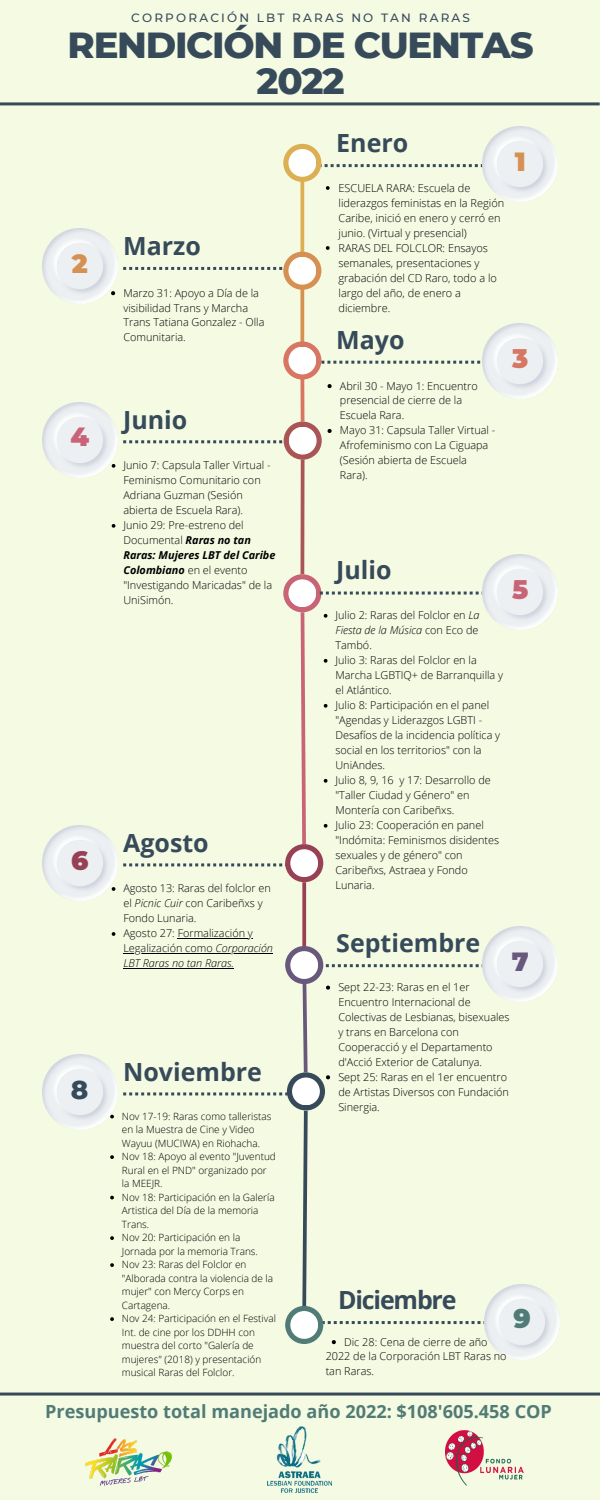
<style>
.page{position:relative;width:600px;height:1500px;background:#f5fae2}
.page>*{position:absolute;margin:0;border:0;box-sizing:border-box;transform-origin:0 0}
.t1{font:800 37px "Montserrat";letter-spacing:-.035em;color:#364a5a}
.t2{font:900 26.3px "Montserrat";color:#c96477}
.t3{font:900 26.3px "Montserrat";color:#d69152}
.t4{font:900 26.3px "Montserrat";color:#d67663}
.t5{font:900 26.3px "Montserrat";color:#517b77}
.t6{font:900 26.3px "Montserrat";color:#994154}
.t7{font:900 26.3px "Montserrat";color:#68597c}
.t8{font:800 26.3px "Montserrat";color:#364a5a}
.t9{font:700 25px "Open Sans";color:#364a5a}
.t10{font:700 25px "Open Sans";letter-spacing:-.045em;color:#364a5a}
.t11{font:700 18.1px "Open Sans";color:#517b77}
.t12{font:500 12px "Montserrat";letter-spacing:.185em;color:#364a5a}
.t13{font:300 11px/15px "Open Sans";color:#000}
.t14{font:300 10.9px/15px "Open Sans";color:#000}
.t15{font:300 10px/13.5px "Open Sans";color:#000}
.s1{font-weight:700;font-style:italic}
.s2{font-style:italic}
</style>
<div class="page">
<svg style="left:321px;top:164px;width:162px;height:3px"></svg>
<svg style="left:300px;top:182px;width:4px;height:70px"></svg>
<svg style="left:300px;top:290px;width:4px;height:51px"></svg>
<svg style="left:300px;top:380px;width:4px;height:42px"></svg>
<svg style="left:301px;top:460px;width:4px;height:114px"></svg>
<svg style="left:299px;top:611px;width:9px;height:234px"></svg>
<svg style="left:302px;top:882px;width:4px;height:64px"></svg>
<div style="left:283px;top:144px;width:38px;height:38px;background:#ddaf54;border-radius:50%"></div>
<div style="left:288px;top:149px;width:28px;height:28px;background:#fff;border-radius:50%"></div>
<img style="left:483px;top:127px;width:75px;height:75px">
<svg style="left:326px;top:186px;width:4px;height:4px"></svg>
<svg style="left:326px;top:246px;width:4px;height:4px"></svg>
<svg style="left:123px;top:267px;width:160px;height:3px"></svg>
<div style="left:283px;top:252px;width:38px;height:38px;background:#d69152;border-radius:50%"></div>
<div style="left:288px;top:257px;width:28px;height:28px;background:#fff;border-radius:50%"></div>
<img style="left:42px;top:229px;width:75px;height:75px">
<svg style="left:283px;top:341px;width:38px;height:39px"></svg>
<div style="left:288px;top:347px;width:28px;height:27px;background:#fff;border-radius:50%"></div>
<svg style="left:321px;top:361px;width:162px;height:3px"></svg>
<img style="left:483px;top:323px;width:75px;height:75px">
<svg style="left:328px;top:384px;width:4px;height:4px"></svg>
<svg style="left:328px;top:429px;width:4px;height:4px"></svg>
<svg style="left:112px;top:524px;width:3px;height:4px"></svg>
<svg style="left:123px;top:440px;width:161px;height:3px"></svg>
<img style="left:42px;top:402px;width:75px;height:75px">
<div style="left:284px;top:422px;width:38px;height:38px;background:#a55;border-radius:50%"></div>
<div style="left:289px;top:427px;width:28px;height:28px;background:#fff;border-radius:50%"></div>
<div style="left:283px;top:574px;width:38px;height:38px;background:#c96477;border-radius:50%"></div>
<div style="left:288px;top:579px;width:28px;height:28px;background:#fff;border-radius:50%"></div>
<svg style="left:320px;top:592px;width:163px;height:3px"></svg>
<img style="left:483px;top:554px;width:75px;height:75px">
<svg style="left:324px;top:614px;width:4px;height:4px"></svg>
<svg style="left:324px;top:659px;width:4px;height:4px"></svg>
<svg style="left:324px;top:704px;width:4px;height:4px"></svg>
<svg style="left:324px;top:779px;width:4px;height:4px"></svg>
<svg style="left:324px;top:824px;width:4px;height:4px"></svg>
<svg style="left:112px;top:932px;width:3px;height:4px"></svg>
<hr style="left:178px;top:938px;width:75px;height:1px;background:#000">
<hr style="left:123px;top:953px;width:93px;height:1px;background:#000">
<hr style="left:216px;top:953px;width:57px;height:1px;background:#000">
<hr style="left:123px;top:968px;width:111px;height:1px;background:#000">
<svg style="left:123px;top:863px;width:160px;height:3px"></svg>
<div style="left:285px;top:844px;width:38px;height:38px;background:#994154;border-radius:50%"></div>
<div style="left:290px;top:849px;width:28px;height:28px;background:#fff;border-radius:50%"></div>
<img style="left:42px;top:825px;width:75px;height:75px">
<hr style="left:0;top:102px;width:600px;height:3px;background:#364a5a">
<svg style="left:301px;top:983px;width:9px;height:90px"></svg>
<svg style="left:323px;top:964px;width:160px;height:3px"></svg>
<div style="left:285px;top:946px;width:38px;height:38px;background:#68597c;border-radius:50%"></div>
<div style="left:290px;top:951px;width:28px;height:28px;background:#fff;border-radius:50%"></div>
<img style="left:483px;top:927px;width:75px;height:75px">
<svg style="left:326px;top:986px;width:4px;height:4px"></svg>
<svg style="left:326px;top:1075px;width:4px;height:4px"></svg>
<svg style="left:300px;top:1109px;width:10px;height:198px"></svg>
<svg style="left:123px;top:1092px;width:164px;height:3px"></svg>
<div style="left:287px;top:1072px;width:38px;height:38px;background:#364a5a;border-radius:50%"></div>
<div style="left:292px;top:1078px;width:28px;height:27px;background:#fff;border-radius:50%"></div>
<svg style="left:110px;top:1155px;width:4px;height:4px"></svg>
<svg style="left:110px;top:1196px;width:4px;height:3px"></svg>
<svg style="left:110px;top:1236px;width:4px;height:4px"></svg>
<svg style="left:110px;top:1263px;width:4px;height:4px"></svg>
<svg style="left:110px;top:1317px;width:4px;height:4px"></svg>
<img style="left:42px;top:1054px;width:75px;height:75px">
<svg style="left:323px;top:1321px;width:162px;height:3px"></svg>
<div style="left:285px;top:1306px;width:38px;height:38px;background:#517b77;border-radius:50%"></div>
<div style="left:290px;top:1311px;width:28px;height:28px;background:#fff;border-radius:50%"></div>
<img style="left:485px;top:1284px;width:75px;height:75px">
<svg style="left:332px;top:1340px;width:4px;height:4px"></svg>
<hr style="left:0;top:1393px;width:600px;height:3px;background:#364a5a">
<img style="left:268px;top:1426px;width:64px;height:66px">
<img style="left:446px;top:1431px;width:78px;height:55px">
<img style="left:85px;top:1438px;width:87px;height:48px">
<p class="t12" style="left:131px;top:10px;width:340px">CORPORACIÓN LBT RARAS NO TAN RARAS</p>
<p class="t1" style="left:68px;top:23px;width:468px">RENDICIÓN DE CUENTAS</p>
<p class="t1" style="left:257px;top:58px;width:89px">2022</p>
<p class="t3" style="left:72px;top:248px;width:17px">2</p>
<p class="t2" style="left:70px;top:421px;width:20px">4</p>
<p class="t6" style="left:71px;top:844px;width:19px">6</p>
<p class="t8" style="left:71px;top:1073px;width:19px">8</p>
<p class="t9" style="left:123px;top:229px;width:79px">Marzo</p>
<p class="t14" style="left:123px;top:285px;width:143px">Marzo 31: Apoyo a Día de la visibilidad Trans y Marcha<br>Trans Tatiana Gonzalez - Olla<br>Comunitaria.</p>
<p class="t9" style="left:123px;top:402px;width:66px">Junio</p>
<p class="t14" style="left:123px;top:457px;width:149px">Junio 7: Capsula Taller Virtual -<br>Feminismo Comunitario con<br>Adriana Guzman (Sesión abierta de Escuela Rara).</p>
<p class="t14" style="left:123px;top:517px;width:154px">Junio 29: Pre-estreno del<br>Documental <span class="s1">Raras no tan<br>Raras: Mujeres LBT del Caribe<br>Colombiano</span> en el evento "Investigando Maricadas" de la<br>UniSimón.</p>
<p class="t9" style="left:123px;top:825px;width:87px">Agosto</p>
<p class="t9" style="left:336px;top:125px;width:74px">Enero</p>
<p class="t13" style="left:339px;top:180px;width:167px">ESCUELA RARA: Escuela de liderazgos feministas en la Región<br>Caribe, inició en enero y cerró en junio. (Virtual y presencial)</p>
<p class="t13" style="left:339px;top:240px;width:160px">RARAS DEL FOLCLOR: Ensayos semanales, presentaciones y grabación del CD Raro, todo a lo largo del año, de enero a diciembre.</p>
<p class="t9" style="left:336px;top:322px;width:70px">Mayo</p>
<p class="t14" style="left:340px;top:378px;width:139px">Abril 30 - Mayo 1: Encuentro presencial de cierre de la<br>Escuela Rara.</p>
<p class="t14" style="left:340px;top:423px;width:157px">Mayo 31: Capsula Taller Virtual -<br>Afrofeminismo con La Ciguapa (Sesión abierta de Escuela<br>Rara).</p>
<p class="t3" style="left:515px;top:145px;width:12px">1</p>
<p class="t4" style="left:512px;top:342px;width:18px">3</p>
<p class="t9" style="left:336px;top:553px;width:57px">Julio</p>
<p class="t14" style="left:335px;top:607px;width:146px;text-align:justify">Julio 2: Raras del Folclor en <span class="s2">La Fiesta de la Música</span> con Eco de Tambó.</p>
<p class="t14" style="left:335px;top:652px;width:169px">Julio 3: Raras del Folclor en la<br>Marcha LGBTIQ+ de Barranquilla y el Atlántico.</p>
<p class="t14" style="left:335px;top:697px;width:166px">Julio 8: Participación en el panel "Agendas y Liderazgos LGBTI -<br>Desafíos de la incidencia política y social en los territorios" con la<br>UniAndes.</p>
<p class="t14" style="left:335px;top:772px;width:157px">Julio 8, 9, 16 y 17: Desarrollo de "Taller Ciudad y Género" en<br>Montería con Caribeñxs.</p>
<p class="t14" style="left:335px;top:817px;width:165px">Julio 23: Cooperación en panel "Indómita: Feminismos disidentes sexuales y de género" con<br>Caribeñxs, Astraea y Fondo</p>
<p class="t2" style="left:512px;top:573px;width:18px">5</p>
<p class="t14" style="left:123px;top:881px;width:149px">Agosto 13: Raras del folclor en</p>
<p class="t14" style="left:335px;top:877px;width:41px">Lunaria.</p>
<p class="t14" style="left:123px;top:896px;width:141px">el <span class="s2">Picnic Cuir</span> con Caribeñxs y<br>Fondo Lunaria.</p>
<p class="t14" style="left:123px;top:926px;width:151px">Agosto 27: Formalización y<br>Legalización como <span class="s2">Corporación<br>LBT Raras no tan Raras.</span></p>
<p class="t9" style="left:336px;top:925px;width:146px">Septiembre</p>
<p class="t14" style="left:338px;top:979px;width:173px">Sept 22-23: Raras en el 1er<br>Encuentro Internacional de<br>Colectivas de Lesbianas, bisexuales y trans en Barcelona con<br>Cooperacció y el Departamento d'Acció Exterior de Catalunya.</p>
<p class="t14" style="left:338px;top:1069px;width:172px">Sept 25: Raras en el 1er encuentro de Artistas Diversos con Fundación<br>Sinergia.</p>
<p class="t15" style="left:122px;top:1109px;width:151px">Nov 17-19: Raras como talleristas en la Muestra de Cine y Video<br>Wayuu (MUCIWA) en Riohacha.</p>
<p class="t15" style="left:122px;top:1150px;width:155px">Nov 18: Apoyo al evento "Juventud<br>Rural en el PND" organizado por la MEEJR.</p>
<p class="t15" style="left:122px;top:1190px;width:154px">Nov 18: Participación en la Galería<br>Artistica del Día de la memoria<br>Trans.</p>
<p class="t15" style="left:122px;top:1231px;width:138px">Nov 20: Participación en la<br>Jornada por la memoria Trans.</p>
<p class="t15" style="left:122px;top:1258px;width:153px">Nov 23: Raras del Folclor en "Alborada contra la violencia de la mujer" con Mercy Corps en<br>Cartagena.</p>
<p class="t15" style="left:122px;top:1312px;width:156px">Nov 24: Participación en el Festival<br>Int. de cine por los DDHH con muestra del corto "Galería de mujeres" (2018) y presentación musical Raras del Folclor.</p>
<p class="t7" style="left:512px;top:946px;width:18px">7</p>
<p class="t9" style="left:123px;top:1054px;width:140px">Noviembre</p>
<p class="t10" style="left:338px;top:1283px;width:120px">Diciembre</p>
<p class="t5" style="left:513px;top:1303px;width:19px">9</p>
<p class="t14" style="left:344px;top:1334px;width:145px">Dic 28: Cena de cierre de año</p>
<p class="t14" style="left:326px;top:1349px;width:182px">2022 de la Corporación LBT Raras no tan Raras.</p>
<p class="t11" style="left:45px;top:1398px;width:508px">Presupuesto total manejado año 2022: $108'605.458 COP</p>
</div>
